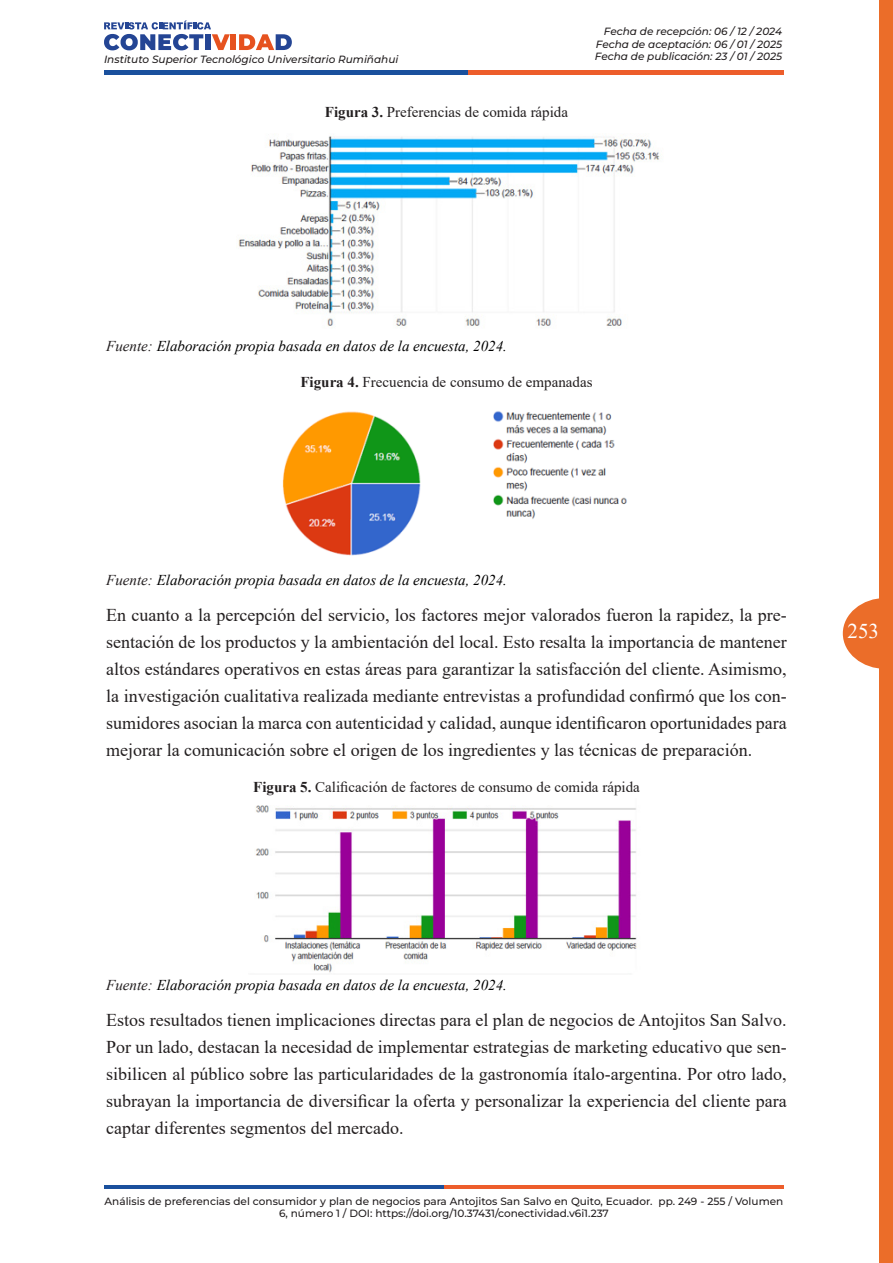
<style>
.page{position:relative;width:893px;height:1263px;background:#fff}
.page>*{position:absolute;margin:0;border:0;box-sizing:border-box;transform-origin:0 0}
.t1{font:21px "Times New Roman";color:#fff}
.t2{font:18px/27px "Times New Roman";color:#231f20;text-align:justify}
.t3{font:italic 15px "Times New Roman";color:#000}
.t4{font:15px "Times New Roman";color:#231f20}
.t5{font:500 10.5px/12.6px "Montserrat";color:#231f20;text-align:center}
.t6{font:italic 500 10.5px "Montserrat";color:#231f20}
.s1{font-weight:700}
.s2{color:#231f20}
</style>
<div class="page">
<hr style="left:104px;top:1185px;width:340px;height:3px;background:#1a509d">
<hr style="left:444px;top:1185px;width:339px;height:3px;background:#ed5d2b">
<svg style="left:104px;top:21px;width:126px;height:29px"></svg>
<div style="left:231px;top:34px;width:5px;height:16px;background:#e6521f"></div>
<svg style="left:239px;top:34px;width:53px;height:16px"></svg>
<div style="left:104px;top:70px;width:364px;height:5px;background:#1a509d"></div>
<div style="left:468px;top:70px;width:315px;height:5px;background:#ed5d2b"></div>
<svg style="left:843px;top:598px;width:36px;height:71px"></svg>
<div style="left:879px;top:0;width:14px;height:1263px;background:#eb6d29"></div>
<img style="left:236px;top:136px;width:426px;height:192px">
<img style="left:282px;top:411px;width:345px;height:145px">
<img style="left:255px;top:805px;width:382px;height:168px">
<p class="t6" style="left:104px;top:52px;width:296px">Instituto Superior Tecnológico Universitario Rumiñahui</p>
<p class="t4" style="left:325px;top:101px;width:245px"><span class="s1">Figura 3.</span> Preferencias de comida rápida</p>
<p class="t6" style="left:604px;top:24px;width:180px">Fecha de recepción: 06 / 12 / 2024</p>
<p class="t6" style="left:596px;top:36px;width:188px">Fecha de aceptación: 06 / 01 / 2025</p>
<p class="t6" style="left:595px;top:49px;width:189px">Fecha de publicación: 23 / 01 / 2025</p>
<p class="t3" style="left:106px;top:335px;width:402px"><span class="s2">Fuente:</span> Elaboración propia basada en datos de la encuesta, 2024.</p>
<p class="t4" style="left:300px;top:371px;width:294px"><span class="s1">Figura 4.</span> Frecuencia de consumo de empanadas</p>
<p class="t3" style="left:106px;top:569px;width:402px"><span class="s2">Fuente:</span> Elaboración propia basada en datos de la encuesta, 2024.</p>
<p class="t2" style="left:106px;top:601px;width:682px">En cuanto a la percepción del servicio, los factores mejor valorados fueron la rapidez, la pre&shy;sentación de los productos y la ambientación del local. Esto resalta la importancia de mantener altos estándares operativos en estas áreas para garantizar la satisfacción del cliente. Asimismo, la investigación cualitativa realizada mediante entrevistas a profundidad confirmó que los con&shy;sumidores asocian la marca con autenticidad y calidad, aunque identificaron oportunidades para mejorar la comunicación sobre el origen de los ingredientes y las técnicas de preparación.</p>
<p class="t4" style="left:253px;top:776px;width:388px"><span class="s1">Figura 5.</span> Calificación de factores de consumo de comida rápida</p>
<p class="t1" style="left:848px;top:616px;width:33px">253</p>
<p class="t3" style="left:106px;top:974px;width:402px"><span class="s2">Fuente:</span> Elaboración propia basada en datos de la encuesta, 2024.</p>
<p class="t2" style="left:106px;top:1006px;width:682px">Estos resultados tienen implicaciones directas para el plan de negocios de Antojitos San Salvo.<br>Por un lado, destacan la necesidad de implementar estrategias de marketing educativo que sen&shy;sibilicen al público sobre las particularidades de la gastronomía ítalo-argentina. Por otro lado, subrayan la importancia de diversificar la oferta y personalizar la experiencia del cliente para captar diferentes segmentos del mercado.</p>
<p class="t5" style="left:105px;top:1194px;width:680px">Análisis de preferencias del consumidor y plan de negocios para Antojitos San Salvo en Quito, Ecuador. pp. 249 - 255 / Volumen<br>6, número 1 / DOI: https://doi.org/10.37431/conectividad.v6i1.237</p>
</div>
